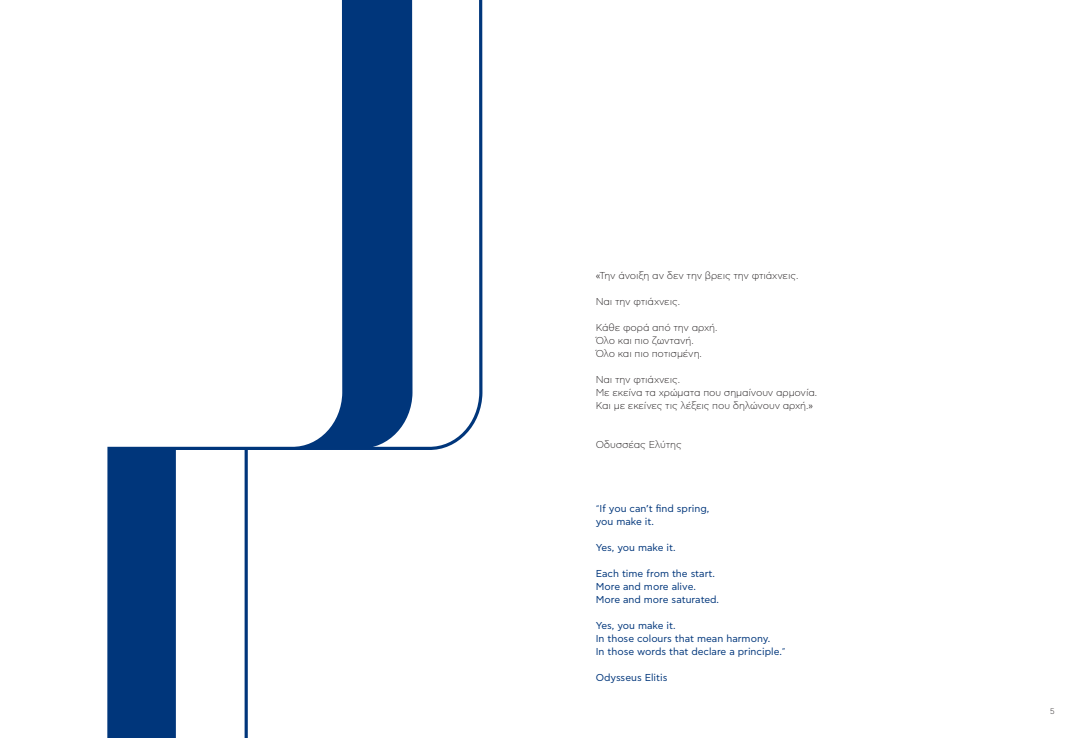
<style>
.page{position:relative;width:1078px;height:738px;background:#fff}
.page>*{position:absolute;margin:0;border:0;box-sizing:border-box;transform-origin:0 0}
.t1{font:300 10px/13px "CF Asty Std";letter-spacing:-.01em;color:#231f20}
.t2{font:10px/13px "CF Asty Std";color:#00367b}
.t3{font:300 8px "CF Asty Std";color:#231f20}
.s1{font-weight:300}
</style>
<div class="page">
<svg style="left:412px;top:0;width:71px;height:450px"></svg>
<div style="left:347px;top:0;width:65px;height:450px;background:#00367b"></div>
<svg style="left:107px;top:0;width:240px;height:737px"></svg>
<p class="t1" style="left:595px;top:270px;width:204px">«Την άνοιξη αν δεν την βρεις την φτιάχνεις.</p>
<p class="t1" style="left:595px;top:296px;width:86px">Ναι την φτιάχνεις.</p>
<p class="t1" style="left:595px;top:322px;width:123px">Κάθε φορά από την αρχή.<br>Όλο και πιο ζωντανή.<br>Όλο και πιο ποτισμένη.</p>
<p class="t1" style="left:595px;top:374px;width:223px">Ναι την φτιάχνεις.<br>Με εκείνα τα χρώματα που σημαίνουν αρμονία.<br>Και με εκείνες τις λέξεις που δηλώνουν αρχή.»</p>
<p class="t1" style="left:595px;top:439px;width:87px">Οδυσσέας Ελύτης</p>
<p class="t2" style="left:595px;top:502px;width:115px"><span class="s1">“</span>If you can’t find spring, you make it.</p>
<p class="t2" style="left:595px;top:541px;width:81px">Yes, you make it.</p>
<p class="t2" style="left:595px;top:567px;width:125px">Each time from the start.<br>More and more alive.<br>More and more saturated.</p>
<p class="t2" style="left:595px;top:619px;width:191px">Yes, you make it.<br>In those colours that mean harmony.<br>In those words that declare a principle.<span class="s1">”</span></p>
<p class="t2" style="left:595px;top:671px;width:73px">Odysseus Elitis</p>
<p class="t3" style="left:1049px;top:708px;width:6px">5</p>
</div>
